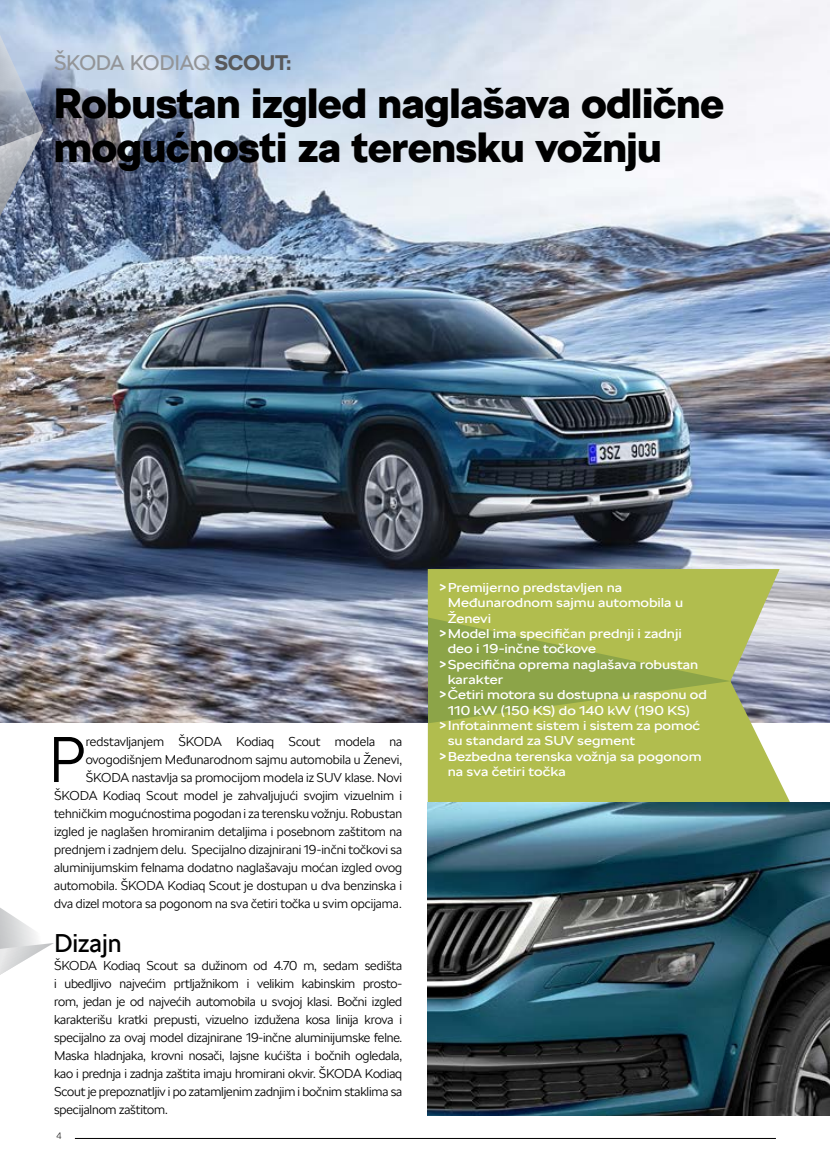
<style>
.page{position:relative;width:830px;height:1170px;background:#fff}
.page>*{position:absolute;margin:0;border:0;box-sizing:border-box;transform-origin:0 0}
.t1{font:300 63.9px "SKODA Next";color:#000}
.t2{font:900 42px/43.5px "SKODA Next";color:#000}
.t3{font:25.5px "SKODA Next";color:#000}
.t4{font:21px "SKODA Next";letter-spacing:-.015em;color:#939598}
.t5{font:300 12.75px/18px "SKODA Next";color:#000;text-align:right}
.t6{font:12.75px "SKODA Next";letter-spacing:-.005em;color:#fff;scale:1.17 1}
.t7{font:9px "Skoda Pro";color:#000}
.s1{font-weight:700;color:#58595b}
.s2{font-family:"Skoda Pro";font-weight:700}
</style>
<div class="page">
<hr style="left:75px;top:1137px;width:700px;height:1px;background:#000">
<img style="left:0;top:0;width:829px;height:722px">
<svg style="left:0;top:0;width:43px;height:262px"></svg>
<svg style="left:0;top:908px;width:54px;height:67px"></svg>
<svg style="left:427px;top:569px;width:352px;height:112px;fill:#b1bd4e"></svg>
<svg style="left:427px;top:681px;width:363px;height:121px;fill:#b1bd4e"></svg>
<img style="left:427px;top:802px;width:402px;height:313px">
<h3 class="t4" style="left:54px;top:50px;width:238px">ŠKODA KODIAQ <span class="s1">SCOUT:</span></h3>
<h2 class="t2" style="left:54px;top:82px;width:671px">Robustan izgled naglašava odlične mogućnosti za terensku vožnju</h2>
<p class="t5" style="left:54px;top:732px;width:349px">redstavljanjem ŠKODA Kodiaq Scout modela na ovogodišnjem Međunarodnom sajmu automobila u Ženevi, ŠKODA nastavlja sa promocijom modela iz SUV klase. Novi ŠKODA Kodiaq Scout model je zahvaljujući svojim vizuelnim i tehničkim mogućnostima pogodan i za terensku vožnju. Robustan izgled je naglašen hromiranim detaljima i posebnom zaštitom na prednjem i zadnjem delu. Specijalno dizajnirani 19-inčni točkovi sa aluminijumskim felnama dodatno naglašavaju moćan izgled ovog automobila. ŠKODA Kodiaq Scout je dostupan u dva benzinska i dva dizel motora sa pogonom na sva četiri točka u svim opcijama.</p>
<h3 class="t3" style="left:54px;top:927px;width:69px">Dizajn</h3>
<p class="t5" style="left:54px;top:956px;width:349px;text-align:justify">ŠKODA Kodiaq Scout sa dužinom od 4.70 m, sedam sedišta i ubedljivo najvećim prtljažnikom i velikim kabinskim prosto&shy;rom, jedan je od najvećih automobila u svojoj klasi. Bočni izgled karakterišu kratki prepusti, vizuelno izdužena kosa linija krova i specijalno za ovaj model dizajnirane 19-inčne aluminijumske felne.<br>Maska hladnjaka, krovni nosači, lajsne kućišta i bočnih ogledala, kao i prednja i zadnja zaštita imaju hromirani okvir. ŠKODA Kodiaq Scout je prepoznatljiv i po zatamljenim zadnjim i bočnim staklima sa specijalnom zaštitom.</p>
<h1 class="t1" style="left:48px;top:722px;width:40px">P</h1>
<p class="t7" style="left:56px;top:1130px;width:7px">4</p>
<p class="t6" style="left:439px;top:579px;width:158px"><span class="s2">&gt;</span>Premijerno predstavljen na</p>
<p class="t6" style="left:447px;top:595px;width:203px">Međunarodnom sajmu automobila u</p>
<p class="t6" style="left:447px;top:610px;width:39px">Ženevi</p>
<p class="t6" style="left:439px;top:625px;width:209px"><span class="s2">&gt;</span>Model ima specifičan prednji i zadnji</p>
<p class="t6" style="left:447px;top:641px;width:128px">deo i 19-inčne točkove</p>
<p class="t6" style="left:439px;top:656px;width:223px"><span class="s2">&gt;</span>Specifična oprema naglašava robustan</p>
<p class="t6" style="left:447px;top:671px;width:49px">karakter</p>
<p class="t6" style="left:439px;top:687px;width:230px"><span class="s2">&gt;</span>Četiri motora su dostupna u rasponu od</p>
<p class="t6" style="left:447px;top:702px;width:208px">110 kW (150 KS) do 140 kW (190 KS)</p>
<p class="t6" style="left:439px;top:718px;width:225px"><span class="s2">&gt;</span>Infotainment sistem i sistem za pomoć</p>
<p class="t6" style="left:447px;top:733px;width:161px">su standard za SUV segment</p>
<p class="t6" style="left:439px;top:748px;width:226px"><span class="s2">&gt;</span>Bezbedna terenska vožnja sa pogonom</p>
<p class="t6" style="left:447px;top:764px;width:102px">na sva četiri točka</p>
</div>
